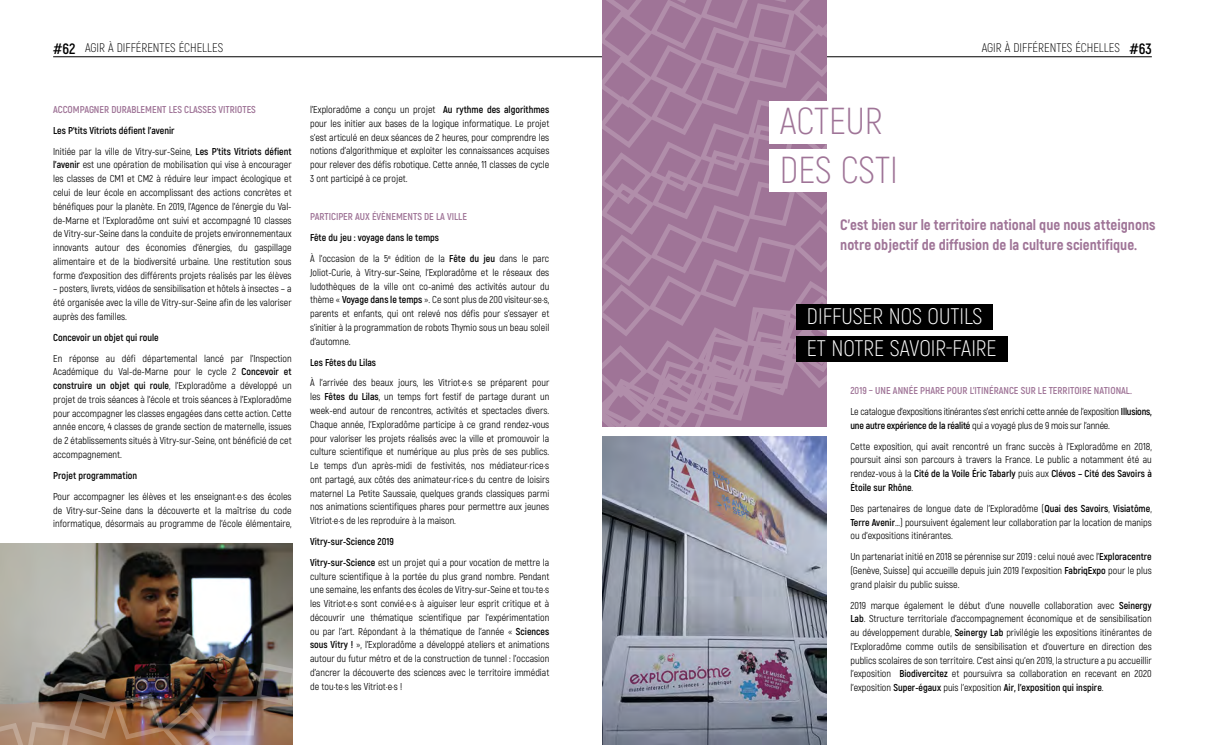
<style>
.page{position:relative;width:1205px;height:745px;background:#fff}
.page>*{position:absolute;margin:0;border:0;box-sizing:border-box;transform-origin:0 0}
.t1{font:300 37.5px/48.8px "Akrobat";color:#9f7497}
.t2{font:300 22.5px/32.5px "Akrobat";color:#fff}
.t3{font:800 15px/20px "Akrobat";color:#9f7497}
.t4{font:300 12.5px "Akrobat";color:#000}
.t5{font:10px/13.8px "Akrobat";color:#000;text-align:justify}
.t6{font:700 10px/20.9px "Akrobat";color:#000}
.t7{font:10px/20.9px "Akrobat";letter-spacing:-.02em;color:#000}
.t8{font:700 10px "Akrobat";color:#9f7497}
.s1{font-weight:700;font-size:15px}
.s2{font-weight:400}
.s3{font-weight:700}
.s4{font-weight:700;color:#9f7497}
</style>
<div class="page">
<hr style="left:602px;top:56px;width:550px;height:1px;background:#000">
<hr style="left:53px;top:56px;width:549px;height:1px;background:#000">
<img style="left:0;top:543px;width:292px;height:116px">
<img style="left:0;top:659px;width:293px;height:85px">
<svg style="left:602px;top:0;width:225px;height:426px;background:#a47b9c"></svg>
<div style="left:769px;top:101px;width:124px;height:42px;background:#fff"></div>
<div style="left:769px;top:149px;width:139px;height:43px;background:#fff"></div>
<div style="left:796px;top:304px;width:197px;height:25px;background:#000"></div>
<div style="left:796px;top:336px;width:211px;height:26px;background:#000"></div>
<img style="left:602px;top:436px;width:225px;height:308px">
<p class="t4" style="left:53px;top:40px;width:172px"><span class="s1">#62</span> AGIR À DIFFÉRENTES ÉCHELLES</p>
<p class="t4" style="left:982px;top:40px;width:172px">AGIR À DIFFÉRENTES ÉCHELLES <span class="s1">#63</span></p>
<p class="t8" style="left:53px;top:103px;width:204px">ACCOMPAGNER DURABLEMENT LES CLASSES VITRIOTES</p>
<p class="t6" style="left:53px;top:120px;width:240px">Les P’tits Vitriots défient l’avenir<br><span class="s2">Initiée par la ville de Vitry-sur-Seine,</span> Les P’tits Vitriots défient</p>
<p class="t5" style="left:53px;top:158px;width:240px"><span class="s3">l’avenir</span> est une opération de mobilisation qui vise à encourager les classes de CM1 et CM2 à réduire leur impact écologique et celui de leur école en accomplissant des actions concrètes et bénéfiques pour la planète. En 2019, l’Agence de l’énergie du Val&shy;de-Marne et l’Exploradôme ont suivi et accompagné 10 classes de Vitry-sur-Seine dans la conduite de projets environnementaux innovants autour des économies d’énergies, du gaspillage alimentaire et de la biodiversité urbaine. Une restitution sous forme d’exposition des différents projets réalisés par les élèves</p>
<p class="t5" style="left:53px;top:282px;width:240px">– posters, livrets, vidéos de sensibilisation et hôtels à insectes – a été organisée avec la ville de Vitry-sur-Seine afin de les valoriser auprès des familles.</p>
<p class="t6" style="left:53px;top:326px;width:107px">Concevoir un objet qui roule</p>
<p class="t5" style="left:53px;top:351px;width:240px">En réponse au défi départemental lancé par l’Inspection Académique du Val-de-Marne pour le cycle 2 <span class="s3">Concevoir et construire un objet qui roule</span>, l’Exploradôme a développé un projet de trois séances à l’école et trois séances à l’Exploradôme pour accompagner les classes engagées dans cette action. Cette année encore, 4 classes de grande section de maternelle, issues de 2 établissements situés à Vitry-sur-Seine, ont bénéficié de cet accompagnement.</p>
<p class="t6" style="left:53px;top:464px;width:85px">Projet programmation</p>
<p class="t5" style="left:53px;top:489px;width:240px">Pour accompagner les élèves et les enseignant·e·s des écoles de Vitry-sur-Seine dans la découverte et la maîtrise du code informatique, désormais au programme de l’école élémentaire,</p>
<p class="t5" style="left:310px;top:103px;width:241px">l’Exploradôme a conçu un projet <span class="s3">Au rythme des algorithmes </span>pour les initier aux bases de la logique informatique. Le projet s’est articulé en deux séances de 2 heures, pour comprendre les notions d’algorithmique et exploiter les connaissances acquises pour relever des défis robotique. Cette année, 11 classes de cycle 3 ont participé à ce projet.</p>
<p class="t8" style="left:310px;top:210px;width:158px">PARTICIPER AUX ÉVÈNEMENTS DE LA VILLE</p>
<p class="t5" style="left:310px;top:227px;width:241px;line-height:20.9px"><span class="s3">Fête du jeu : voyage dans le temps<br></span>À l’occasion de la 5<sup>e</sup> édition de la <span class="s3">Fête du jeu</span> dans le parc</p>
<p class="t5" style="left:310px;top:265px;width:241px">Joliot-Curie, à Vitry-sur-Seine, l’Exploradôme et le réseaux des ludothèques de la ville ont co-animé des activités autour du thème « <span class="s3">Voyage dans le temps</span> ». Ce sont plus de 200 visiteur·se·s, parents et enfants, qui ont relevé nos défis pour s’essayer et s’initier à la programmation de robots Thymio sous un beau soleil d’automne.</p>
<p class="t6" style="left:310px;top:351px;width:68px">Les Fêtes du Lilas</p>
<p class="t5" style="left:310px;top:376px;width:241px">À l’arrivée des beaux jours, les Vitriot·e·s se préparent pour les <span class="s3">Fêtes du Lilas</span>, un temps fort festif de partage durant un week-end autour de rencontres, activités et spectacles divers.<br>Chaque année, l’Exploradôme participe à ce grand rendez-vous pour valoriser les projets réalisés avec la ville et promouvoir la culture scientifique et numérique au plus près de ses publics.<br>Le temps d’un après-midi de festivités, nos médiateur·rice·s ont partagé, aux côtés des animateur·rice·s du centre de loisirs maternel La Petite Saussaie, quelques grands classiques parmi nos animations scientifiques phares pour permettre aux jeunes Vitriot·e·s de les reproduire à la maison.</p>
<p class="t6" style="left:310px;top:530px;width:241px">Vitry-sur-Science 2019<br>Vitry-sur-Science <span class="s2">est un projet qui a pour vocation de mettre la</span></p>
<p class="t5" style="left:310px;top:569px;width:241px">culture scientifique à la portée du plus grand nombre. Pendant une semaine, les enfants des écoles de Vitry-sur-Seine et tou·te·s les Vitriot·e·s sont convié·e·s à aiguiser leur esprit critique et à découvrir une thématique scientifique par l’expérimentation ou par l’art. Répondant à la thématique de l’année « <span class="s3">Sciences sous Vitry !</span> », l’Exploradôme a développé ateliers et animations autour du futur métro et de la construction de tunnel : l’occasion d’ancrer la découverte des sciences avec le territoire immédiat de tou·te·s les Vitriot·e·s !</p>
<h1 class="t1" style="left:780px;top:97px;width:119px">ACTEUR<br>DES CSTI</h1>
<h3 class="t3" style="left:840px;top:215px;width:317px">C’est bien sur le territoire national que nous atteignons notre objectif de diffusion de la culture scientifique.</h3>
<h2 class="t2" style="left:807px;top:299px;width:191px">DIFFUSER NOS OUTILS<br>ET NOTRE SAVOIR-FAIRE</h2>
<p class="t7" style="left:850px;top:380px;width:303px"><span class="s4">2019 – UNE ANNÉE PHARE POUR L’ITINÉRANCE SUR LE TERRITOIRE NATIONAL.<br></span>Le catalogue d’expositions itinérantes s’est enrichi cette année de l’exposition <span class="s3">Illusions,</span></p>
<p class="t5" style="left:850px;top:414px;width:303px;line-height:20.9px"><span class="s3">une autre expérience de la réalité</span> qui a voyagé plus de 9 mois sur l’année.<br>Cette exposition, qui avait rencontré un franc succès à l’Exploradôme en 2018,</p>
<p class="t5" style="left:850px;top:452px;width:303px">poursuit ainsi son parcours à travers la France. Le public a notamment été au rendez-vous à la <span class="s3">Cité de la Voile Éric Tabarly</span> puis aux <span class="s3">Clévos – Cité des Savoirs à Étoile sur Rhône</span>.</p>
<p class="t5" style="left:850px;top:501px;width:303px">Des partenaires de longue date de l’Exploradôme (<span class="s3">Quai des Savoirs</span>, <span class="s3">Visiatôme</span>, <span class="s3">Terre Avenir</span>…) poursuivent également leur collaboration par la location de manips ou d’expositions itinérantes.</p>
<p class="t5" style="left:850px;top:549px;width:303px">Un partenariat initié en 2018 se pérennise sur 2019 : celui noué avec l’<span class="s3">Exploracentre </span>(Genève, Suisse) qui accueille depuis juin 2019 l’exposition <span class="s3">FabriqExpo</span> pour le plus grand plaisir du public suisse.</p>
<p class="t5" style="left:850px;top:597px;width:303px">2019 marque également le début d’une nouvelle collaboration avec <span class="s3">Seinergy Lab</span>. Structure territoriale d’accompagnement économique et de sensibilisation au développement durable, <span class="s3">Seinergy Lab</span> privilégie les expositions itinérantes de l’Exploradôme comme outils de sensibilisation et d’ouverture en direction des publics scolaires de son territoire. C’est ainsi qu’en 2019, la structure a pu accueillir l’exposition <span class="s3">Biodivercitez</span> et poursuivra sa collaboration en recevant en 2020 l’exposition <span class="s3">Super-égaux</span> puis l’exposition <span class="s3">Air, l’exposition qui inspire</span>.</p>
</div>
